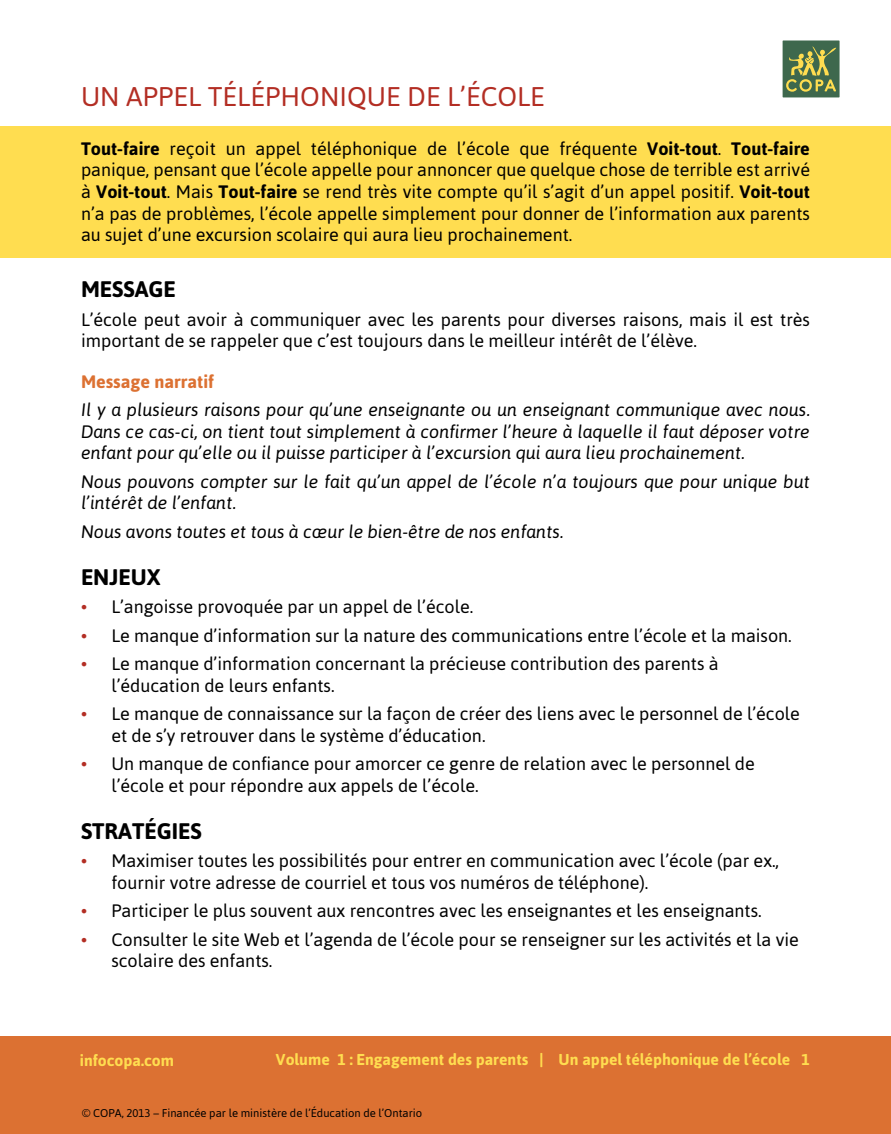
<style>
.page{position:relative;width:891px;height:1134px;background:#fff}
.page>*{position:absolute;margin:0;border:0;box-sizing:border-box;transform-origin:0 0}
.t1{font:27px "Asap";color:#b32e24}
.t2{font:700 22.5px "Asap";color:#000}
.t3{font:18px/21.6px "Asap";color:#000}
.t4{font:italic 18px/21.6px "Asap";color:#000;text-align:justify}
.t5{font:700 18px "Asap";color:#dc7132}
.t6{font:700 15.75px "Asap";color:#ffdd50}
.t7{font:11.25px "Asap";color:#000}
.s1{font-weight:700}
.s2{color:#b32e24}
</style>
<div class="page">
<div style="left:0;top:126px;width:891px;height:132px;background:#ffdd50"></div>
<div style="left:0;top:1037px;width:891px;height:97px;background:#dc7132"></div>
<div style="left:783px;top:41px;width:57px;height:56px;background:#3e684d"></div>
<svg style="left:786px;top:46px;width:50px;height:46px"></svg>
<h1 class="t1" style="left:81px;top:81px;width:466px">UN APPEL TÉLÉPHONIQUE DE L’ÉCOLE</h1>
<p class="t3" style="left:81px;top:138px;width:731px;text-align:justify"><span class="s1">Tout-faire</span> reçoit un appel téléphonique de l’école que fréquente <span class="s1">Voit-tout</span>. <span class="s1">Tout-faire </span>panique, pensant que l’école appelle pour annoncer que quelque chose de terrible est arrivé à <span class="s1">Voit-tout</span>. Mais <span class="s1">Tout-faire</span> se rend très vite compte qu’il s’agit d’un appel positif. <span class="s1">Voit-tout </span>n’a pas de problèmes, l’école appelle simplement pour donner de l’information aux parents au sujet d’une excursion scolaire qui aura lieu prochainement.</p>
<p class="t2" style="left:81px;top:276px;width:96px">MESSAGE</p>
<p class="t3" style="left:81px;top:309px;width:731px">L’école peut avoir à communiquer avec les parents pour diverses raisons, mais il est très important de se rappeler que c’est toujours dans le meilleur intérêt de l’élève.</p>
<p class="t5" style="left:81px;top:371px;width:135px">Message narratif</p>
<p class="t4" style="left:81px;top:399px;width:731px">Il y a plusieurs raisons pour qu’une enseignante ou un enseignant communique avec nous.<br>Dans ce cas-ci, on tient tout simplement à confirmer l’heure à laquelle il faut déposer votre enfant pour qu’elle ou il puisse participer à l’excursion qui aura lieu prochainement.</p>
<p class="t4" style="left:81px;top:471px;width:730px">Nous pouvons compter sur le fait qu’un appel de l’école n’a toujours que pour unique but l’intérêt de l’enfant.</p>
<p class="t4" style="left:81px;top:520px;width:484px">Nous avons toutes et tous à cœur le bien-être de nos enfants.</p>
<p class="t2" style="left:81px;top:564px;width:81px">ENJEUX</p>
<p class="t3" style="left:81px;top:596px;width:394px"><span class="s2">•</span> L’angoisse provoquée par un appel de l’école.</p>
<p class="t3" style="left:81px;top:624px;width:712px"><span class="s2">•</span> Le manque d’information sur la nature des communications entre l’école et la maison.</p>
<p class="t3" style="left:111px;top:653px;width:609px;text-indent:-30px"><span class="s2">•</span> Le manque d’information concernant la précieuse contribution des parents à l’éducation de leurs enfants.</p>
<p class="t3" style="left:111px;top:703px;width:690px;text-indent:-30px"><span class="s2">•</span> Le manque de connaissance sur la façon de créer des liens avec le personnel de l’école et de s’y retrouver dans le système d’éducation.</p>
<p class="t3" style="left:111px;top:753px;width:645px;text-indent:-30px"><span class="s2">•</span> Un manque de confiance pour amorcer ce genre de relation avec le personnel de l’école et pour répondre aux appels de l’école.</p>
<p class="t2" style="left:81px;top:818px;width:122px">STRATÉGIES</p>
<p class="t3" style="left:111px;top:850px;width:669px;text-indent:-30px"><span class="s2">•</span> Maximiser toutes les possibilités pour entrer en communication avec l’école (par ex., fournir votre adresse de courriel et tous vos numéros de téléphone).</p>
<p class="t3" style="left:81px;top:900px;width:682px"><span class="s2">•</span> Participer le plus souvent aux rencontres avec les enseignantes et les enseignants.</p>
<p class="t3" style="left:111px;top:928px;width:689px;text-indent:-30px"><span class="s2">•</span> Consulter le site Web et l’agenda de l’école pour se renseigner sur les activités et la vie scolaire des enfants.</p>
<p class="t6" style="left:80px;top:1051px;width:96px">infocopa.com</p>
<p class="t6" style="left:276px;top:1050px;width:536px">Volume 1 : Engagement des parents | Un appel téléphonique de l’école 1</p>
<p class="t7" style="left:82px;top:1106px;width:342px">© COPA, 2013 – Financée par le ministère de l’Éducation de l’Ontario</p>
</div>
